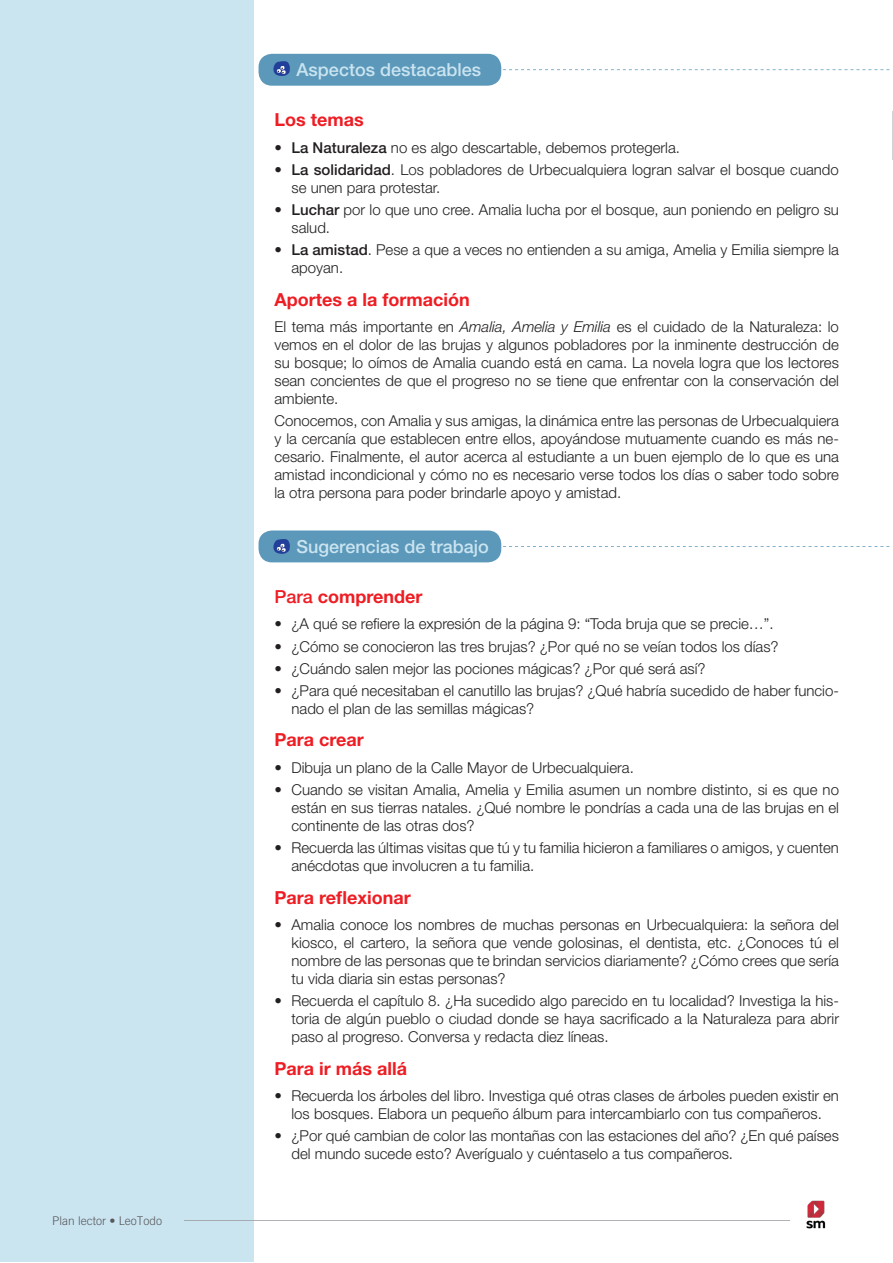
<style>
.page{position:relative;width:893px;height:1263px;background:#fff}
.page>*{position:absolute;margin:0;border:0;box-sizing:border-box;transform-origin:0 0}
.t1{font:700 18px "Helvetica Neue LT Std";color:#ee1d23}
.t2{font:500 18px "Helvetica Neue LT Std";color:#cae4f0}
.t3{font:300 15px/18px "Helvetica Neue LT Std";color:#231f20}
.t4{font:300 12px "Trade Gothic";color:#57585a}
.s1{font-weight:500}
.s2{font-style:italic}
</style>
<div class="page">
<div style="left:0;top:0;width:253px;height:1261px;background:#cae4f0"></div>
<div style="left:259px;top:54px;width:242px;height:32px;background:#5b98ba;border-radius:14px"></div>
<svg style="left:273px;top:61px;width:616px;height:16px"></svg>
<div style="left:259px;top:530px;width:242px;height:32px;background:#5b98ba;border-radius:14px"></div>
<svg style="left:273px;top:539px;width:617px;height:15px"></svg>
<hr style="left:253px;top:1220px;width:536px;height:1px;background:#b1b2b5">
<hr style="left:184px;top:1220px;width:69px;height:1px;background:#a5abb1">
<img style="left:806px;top:1200px;width:20px;height:29px">
<hr style="left:892px;top:111px;width:1px;height:49px;background:#d1d2d4">
<p class="t4" style="left:52px;top:1214px;width:112px">Plan lector • LeoTodo</p>
<p class="t2" style="left:297px;top:59px;width:186px">Aspectos destacables</p>
<p class="t1" style="left:274px;top:109px;width:91px">Los temas</p>
<p class="t3" style="left:274px;top:138px;width:407px">• <span class="s1">La Naturaleza</span> no es algo descartable, debemos protegerla.</p>
<p class="t3" style="left:291px;top:160px;width:549px;text-indent:-17px">• <span class="s1">La solidaridad</span>. Los pobladores de Urbecualquiera logran salvar el bosque cuando se unen para protestar.</p>
<p class="t3" style="left:291px;top:200px;width:549px;text-indent:-17px">• <span class="s1">Luchar</span> por lo que uno cree. Amalia lucha por el bosque, aun poniendo en peligro su salud.</p>
<p class="t3" style="left:291px;top:241px;width:549px;text-indent:-17px">• <span class="s1">La amistad</span>. Pese a que a veces no entienden a su amiga, Amelia y Emilia siempre la apoyan.</p>
<p class="t1" style="left:274px;top:288px;width:197px">Aportes a la formación</p>
<p class="t3" style="left:274px;top:317px;width:566px;text-align:justify">El tema más importante en <span class="s2">Amalia, Amelia y Emilia</span> es el cuidado de la Naturaleza: lo vemos en el dolor de las brujas y algunos pobladores por la inminente destrucción de su bosque; lo oímos de Amalia cuando está en cama. La novela logra que los lectores sean concientes de que el progreso no se tiene que enfrentar con la conservación del ambiente.</p>
<p class="t3" style="left:274px;top:412px;width:566px;text-align:justify">Conocemos, con Amalia y sus amigas, la dinámica entre las personas de Urbecualquiera y la cercanía que establecen entre ellos, apoyándose mutuamente cuando es más ne&shy;cesario. Finalmente, el autor acerca al estudiante a un buen ejemplo de lo que es una amistad incondicional y cómo no es necesario verse todos los días o saber todo sobre la otra persona para poder brindarle apoyo y amistad.</p>
<p class="t2" style="left:297px;top:536px;width:194px">Sugerencias de trabajo</p>
<p class="t1" style="left:274px;top:585px;width:150px"><span class="s1">Para</span> comprender</p>
<p class="t3" style="left:274px;top:615px;width:501px">• ¿A qué se refiere la expresión de la página 9: “Toda bruja que se precie…”.</p>
<p class="t3" style="left:274px;top:637px;width:506px">• ¿Cómo se conocieron las tres brujas? ¿Por qué no se veían todos los días?</p>
<p class="t3" style="left:274px;top:659px;width:433px">• ¿Cuándo salen mejor las pociones mágicas? ¿Por qué será así?</p>
<p class="t3" style="left:291px;top:681px;width:549px;text-indent:-17px">• ¿Para qué necesitaban el canutillo las brujas? ¿Qué habría sucedido de haber funcio&shy;nado el plan de las semillas mágicas?</p>
<p class="t1" style="left:274px;top:729px;width:91px">Para crear</p>
<p class="t3" style="left:274px;top:758px;width:361px">• Dibuja un plano de la Calle Mayor de Urbecualquiera.</p>
<p class="t3" style="left:291px;top:780px;width:549px;text-align:justify;text-indent:-17px">• Cuando se visitan Amalia, Amelia y Emilia asumen un nombre distinto, si es que no están en sus tierras natales. ¿Qué nombre le pondrías a cada una de las brujas en el continente de las otras dos?</p>
<p class="t3" style="left:291px;top:839px;width:549px;text-indent:-17px">• Recuerda las últimas visitas que tú y tu familia hicieron a familiares o amigos, y cuenten anécdotas que involucren a tu familia.</p>
<p class="t1" style="left:274px;top:886px;width:138px">Para reflexionar</p>
<p class="t3" style="left:291px;top:915px;width:549px;text-align:justify;text-indent:-17px">• Amalia conoce los nombres de muchas personas en Urbecualquiera: la señora del kiosco, el cartero, la señora que vende golosinas, el dentista, etc. ¿Conoces tú el nombre de las personas que te brindan servicios diariamente? ¿Cómo crees que sería tu vida diaria sin estas personas?</p>
<p class="t3" style="left:291px;top:992px;width:549px;text-align:justify;text-indent:-17px">• Recuerda el capítulo 8. ¿Ha sucedido algo parecido en tu localidad? Investiga la his&shy;toria de algún pueblo o ciudad donde se haya sacrificado a la Naturaleza para abrir paso al progreso. Conversa y redacta diez líneas.</p>
<p class="t1" style="left:274px;top:1057px;width:134px">Para ir más allá</p>
<p class="t3" style="left:274px;top:1086px;width:566px;text-align:center">• Recuerda los árboles del libro. Investiga qué otras clases de árboles pueden existir en los bosques. Elabora un pequeño álbum para intercambiarlo con tus compañeros.</p>
<p class="t3" style="left:291px;top:1127px;width:549px;text-indent:-17px">• ¿Por qué cambian de color las montañas con las estaciones del año? ¿En qué países del mundo sucede esto? Averígualo y cuéntaselo a tus compañeros.</p>
</div>
